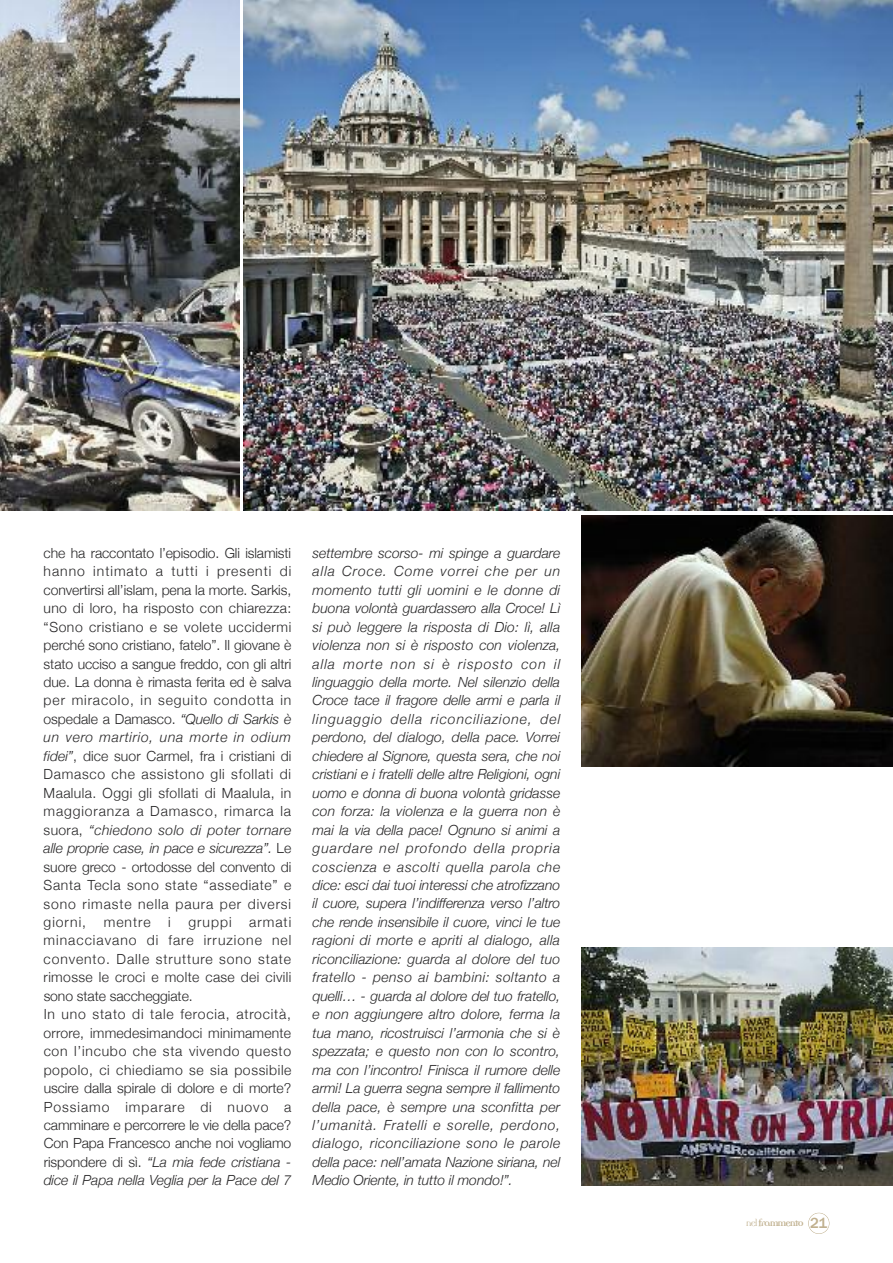
<style>
.page{position:relative;width:893px;height:1263px;background:#fff}
.page>*{position:absolute;margin:0;border:0;box-sizing:border-box;transform-origin:0 0}
.t1{font:italic 300 13.95px/18.5px "Helvetica Neue";letter-spacing:-.005em;color:#272627;text-align:justify}
.t2{font:300 13.95px/18.5px "Helvetica Neue";letter-spacing:.045em;color:#272627;text-align:justify}
.t3{font:300 13.95px/18.5px "Helvetica Neue";letter-spacing:.025em;color:#272627}
.t4{font:700 10.95px "Democratica";letter-spacing:-.1em;color:#c0b08e}
.s1{font-style:italic}
.s2{font-weight:400}
.s3{font-family:"Franklin Gothic";font-weight:500;font-size:15px}
</style>
<div class="page">
<div style="left:808px;top:1213px;width:21px;height:21px;border:1px solid #c0b08e;border-radius:50%"></div>
<img style="left:0;top:0;width:240px;height:510px">
<img style="left:244px;top:0;width:649px;height:510px">
<img style="left:581px;top:947px;width:312px;height:239px">
<img style="left:581px;top:515px;width:312px;height:252px">
<p class="t2" style="left:44px;top:543px;width:249px">che ha raccontato l’episodio. Gli islamisti hanno intimato a tutti i presenti di convertirsi all’islam, pena la morte. Sarkis, uno di loro, ha risposto con chiarezza: “Sono cristiano e se volete uccidermi perché sono cristiano, fatelo”. Il giovane è stato ucciso a sangue freddo, con gli altri due. La donna è rimasta ferita ed è salva per miracolo, in seguito condotta in ospedale a Damasco. <span class="s1">“Quello di Sarkis è un vero martirio, una morte in odium fidei”</span>, dice suor Carmel, fra i cristiani di Damasco che assistono gli sfollati di Maalula. Oggi gli sfollati di Maalula, in maggioranza a Damasco, rimarca la suora, <span class="s1">“chiedono solo di poter tornare alle proprie case, in pace e sicurezza”.</span> Le suore greco - ortodosse del convento di Santa Tecla sono state “assediate” e sono rimaste nella paura per diversi giorni,</p>
<p class="t3" style="left:44px;top:912px;width:249px;text-indent:206px">armati minacciavano di fare irruzione nel convento. Dalle strutture sono state rimosse le croci e molte case dei civili sono state saccheggiate.<br>In uno stato di tale ferocia, atrocità, orrore, immedesimandoci minimamente con l’incubo che sta vivendo questo popolo, ci chiediamo se sia possibile uscire dalla spirale di dolore e di morte?<br>Possiamo imparare di nuovo a camminare e percorrere le vie della pace?<br>Con Papa Francesco anche noi vogliamo rispondere di sì. <span class="s1">“La mia fede cristiana - dice il Papa nella Veglia per la Pace del 7</span></p>
<p class="t2" style="left:104px;top:912px;width:48px">mentre</p>
<p class="t2" style="left:168px;top:912px;width:4px">i</p>
<p class="t2" style="left:188px;top:912px;width:45px">gruppi</p>
<p class="t1" style="left:313px;top:543px;width:249px">settembre scorso- mi spinge a guardare alla Croce. Come vorrei che per un momento tutti gli uomini e le donne di buona volontà guardassero alla Croce! Lì si può leggere la risposta di Dio: lì, alla violenza non si è risposto con violenza, alla morte non si è risposto con il linguaggio della morte. Nel silenzio della Croce tace il fragore delle armi e parla il linguaggio della riconciliazione, del perdono, del dialogo, della pace. Vorrei chiedere al Signore, questa sera, che noi cristiani e i fratelli delle altre Religioni, ogni uomo e donna di buona volontà gridasse con forza: la violenza e la guerra non è mai la via della pace! Ognuno si animi a guardare nel profondo della propria coscienza e ascolti quella parola che dice: esci dai tuoi interessi che atrofizzano il cuore, supera l’indifferenza verso l’altro che rende insensibile il cuore, vinci le tue ragioni di morte e apriti al dialogo, alla riconciliazione: guarda al dolore del tuo fratello - penso ai bambini: soltanto a quelli… - guarda al dolore del tuo fratello, e non aggiungere altro dolore, ferma la tua mano, ricostruisci l’armonia che si è spezzata; e questo non con lo scontro, ma con l’incontro! Finisca il rumore delle armi! La guerra segna sempre il fallimento della pace, è sempre una sconfitta per l’umanità. Fratelli e sorelle, perdono, dialogo, riconciliazione sono le parole della pace: nell’amata Nazione siriana, nel Medio Oriente, in tutto il mondo!”.</p>
<p class="t4" style="left:746px;top:1218px;width:83px"><span class="s2">nel</span>frammento <span class="s3">21</span></p>
</div>
